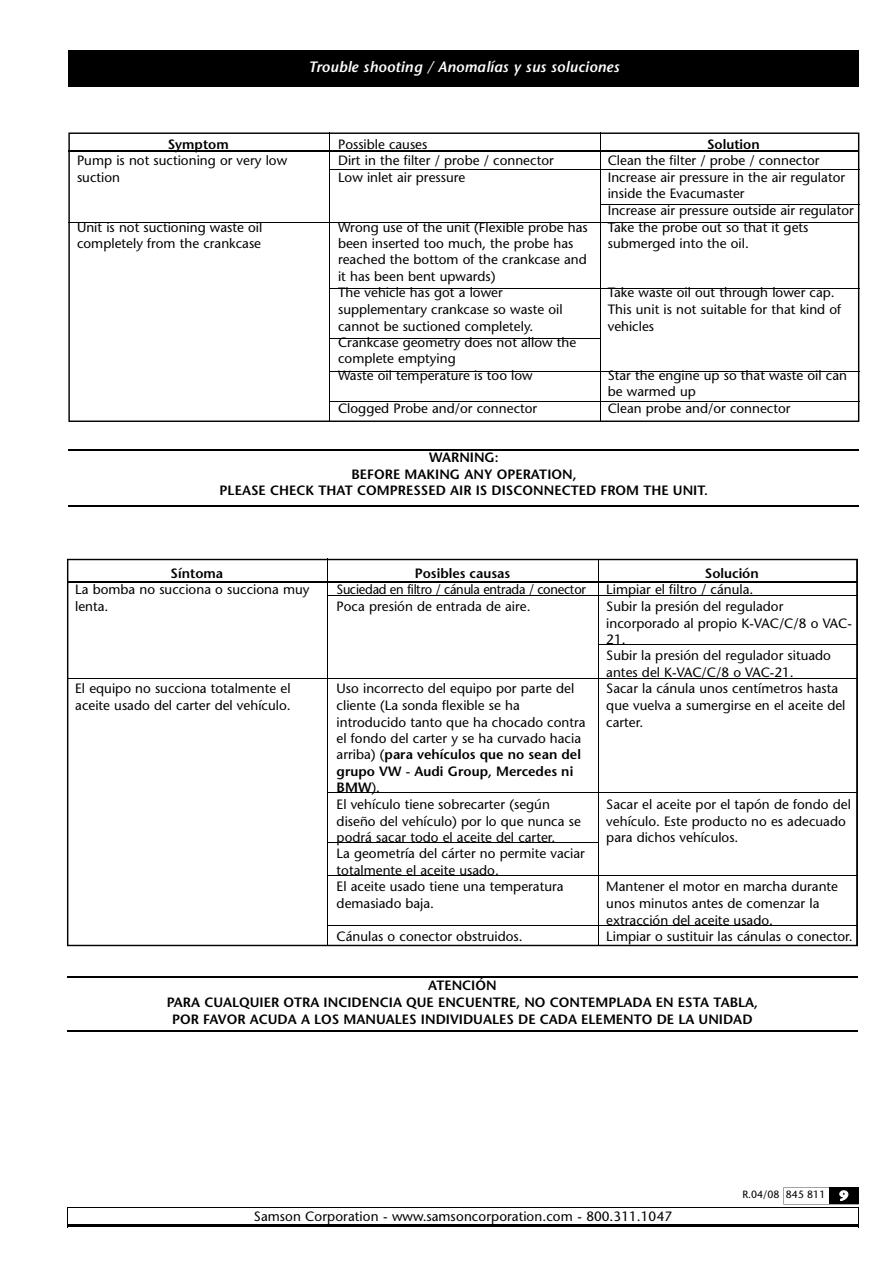
<style>
.page{position:relative;width:893px;height:1263px;background:#fff}
.page>*{position:absolute;margin:0;border:0;box-sizing:border-box;transform-origin:0 0}
.t1{font:italic 600 15px "Stone Sans Std";letter-spacing:.005em;color:#fff}
.t2{font:500 13.5px/16.5px "Stone Sans Std";color:#000}
.t3{font:600 13.5px/16.5px "Stone Sans Std";color:#000;text-align:center}
.t4{font:500 13.5px/16.5px "Stone Sans Std";color:#000;scale:.96 1}
.t5{font:500 10.5px "Stone Sans Std";color:#000}
.s1{font-weight:600}
.s2{font-weight:700;font-size:13.5px;color:#fff}
</style>
<div class="page">
<hr style="left:68px;top:1224px;width:791px;height:3px;background:#000">
<hr style="left:68px;top:1207px;width:791px;height:1px;background:#000">
<svg style="left:783px;top:1187px;width:76px;height:37px"></svg>
<svg style="left:67px;top:1207px;width:1px;height:20px"></svg>
<div style="left:68px;top:50px;width:791px;height:36px;background:#000"></div>
<svg style="left:68px;top:132px;width:791px;height:290px"></svg>
<hr style="left:68px;top:150px;width:791px;height:2px;background:#000">
<hr style="left:330px;top:288px;width:529px;height:1px;background:#000">
<hr style="left:330px;top:371px;width:529px;height:1px;background:#000">
<hr style="left:330px;top:401px;width:529px;height:1px;background:#000">
<hr style="left:600px;top:204px;width:259px;height:1px;background:#000">
<hr style="left:330px;top:338px;width:270px;height:1px;background:#000">
<hr style="left:330px;top:169px;width:529px;height:1px;background:#000">
<hr style="left:68px;top:222px;width:791px;height:1px;background:#000">
<hr style="left:329px;top:132px;width:1px;height:289px;background:#000">
<hr style="left:600px;top:132px;width:1px;height:289px;background:#000">
<hr style="left:68px;top:505px;width:791px;height:1px;background:#000">
<hr style="left:68px;top:450px;width:791px;height:1px;background:#000">
<svg style="left:67px;top:559px;width:791px;height:387px"></svg>
<hr style="left:67px;top:581px;width:791px;height:2px;background:#000">
<hr style="left:328px;top:792px;width:530px;height:1px;background:#000">
<hr style="left:328px;top:875px;width:530px;height:1px;background:#000">
<hr style="left:328px;top:925px;width:530px;height:1px;background:#000">
<hr style="left:598px;top:644px;width:260px;height:1px;background:#000">
<hr style="left:328px;top:842px;width:271px;height:1px;background:#000">
<hr style="left:328px;top:595px;width:530px;height:1px;background:#000">
<hr style="left:67px;top:678px;width:791px;height:1px;background:#000">
<hr style="left:328px;top:559px;width:1px;height:386px;background:#000">
<hr style="left:598px;top:559px;width:1px;height:386px;background:#000">
<hr style="left:67px;top:1030px;width:791px;height:1px;background:#000">
<hr style="left:67px;top:976px;width:791px;height:2px;background:#000">
<p class="t1" style="left:309px;top:61px;width:312px">Trouble shooting / Anomalías y sus soluciones</p>
<p class="t3" style="left:707px;top:138px;width:54px">Solution</p>
<p class="t2" style="left:608px;top:154px;width:248px">Clean the filter / probe / connector Increase air pressure in the air regulator inside the Evacumaster<br>Increase air pressure outside air regulator Take the probe out so that it gets submerged into the oil.</p>
<p class="t2" style="left:608px;top:286px;width:235px">Take waste oil out through lower cap.<br>This unit is not suitable for that kind of vehicles</p>
<p class="t2" style="left:608px;top:368px;width:241px">Star the engine up so that waste oil can be warmed up<br>Clean probe and/or connector</p>
<p class="t3" style="left:220px;top:451px;width:490px">WARNING:<br>BEFORE MAKING ANY OPERATION,<br>PLEASE CHECK THAT COMPRESSED AIR IS DISCONNECTED FROM THE UNIT.</p>
<p class="t2" style="left:338px;top:138px;width:217px">Possible causes<br>Dirt in the filter / probe / connector<br>Low inlet air pressure</p>
<p class="t2" style="left:338px;top:220px;width:251px">Wrong use of the unit (Flexible probe has been inserted too much, the probe has reached the bottom of the crankcase and it has been bent upwards)<br>The vehicle has got a lower supplementary crankcase so waste oil cannot be suctioned completely.<br>Crankcase geometry does not allow the complete emptying<br>Waste oil temperature is too low</p>
<p class="t2" style="left:338px;top:401px;width:201px">Clogged Probe and/or connector</p>
<p class="t3" style="left:168px;top:138px;width:63px">Symptom</p>
<p class="t2" style="left:77px;top:154px;width:212px">Pump is not suctioning or very low suction</p>
<p class="t2" style="left:77px;top:220px;width:187px">Unit is not suctioning waste oil completely from the crankcase</p>
<p class="t3" style="left:171px;top:566px;width:54px">Síntoma</p>
<p class="t2" style="left:75px;top:583px;width:236px">La bomba no succiona o succiona muy lenta.</p>
<p class="t3" style="left:705px;top:566px;width:55px">Solución</p>
<p class="t2" style="left:606px;top:583px;width:247px">Limpiar el filtro / cánula.<br>Subir la presión del regulador incorporado al propio K-VAC/C/8 o VAC-<br>21.<br>Subir la presión del regulador situado antes del K-VAC/C/8 o VAC-21.<br>Sacar la cánula unos centímetros hasta que vuelva a sumergirse en el aceite del carter.</p>
<p class="t3" style="left:415px;top:566px;width:97px">Posibles causas</p>
<p class="t4" style="left:337px;top:583px;width:261px">Suciedad en filtro / cánula entrada / conector<br>Poca presión de entrada de aire.</p>
<p class="t2" style="left:75px;top:682px;width:217px">El equipo no succiona totalmente el aceite usado del carter del vehículo.</p>
<p class="t2" style="left:337px;top:682px;width:250px">Uso incorrecto del equipo por parte del cliente (La sonda flexible se ha introducido tanto que ha chocado contra el fondo del carter y se ha curvado hacia arriba) (<span class="s1">para vehículos que no sean del grupo VW - Audi Group, Mercedes ni BMW</span>).<br>El vehículo tiene sobrecarter (según diseño del vehículo) por lo que nunca se podrá sacar todo el aceite del carter.<br>La geometría del cárter no permite vaciar totalmente el aceite usado.<br>El aceite usado tiene una temperatura demasiado baja.</p>
<p class="t2" style="left:337px;top:930px;width:188px">Cánulas o conector obstruidos.</p>
<p class="t2" style="left:606px;top:797px;width:246px">Sacar el aceite por el tapón de fondo del vehículo. Este producto no es adecuado para dichos vehículos.</p>
<p class="t2" style="left:606px;top:880px;width:248px">Mantener el motor en marcha durante unos minutos antes de comenzar la extracción del aceite usado.<br>Limpiar o sustituir las cánulas o conector.</p>
<p class="t3" style="left:167px;top:979px;width:593px">ATENCIÓN<br>PARA CUALQUIER OTRA INCIDENCIA QUE ENCUENTRE, NO CONTEMPLADA EN ESTA TABLA,<br>POR FAVOR ACUDA A LOS MANUALES INDIVIDUALES DE CADA ELEMENTO DE LA UNIDAD</p>
<p class="t2" style="left:254px;top:1209px;width:420px">Samson Corporation - www.samsoncorporation.com - 800.311.1047</p>
<p class="t5" style="left:742px;top:1190px;width:107px">R.04/08 845 811 <span class="s2">9</span></p>
</div>
